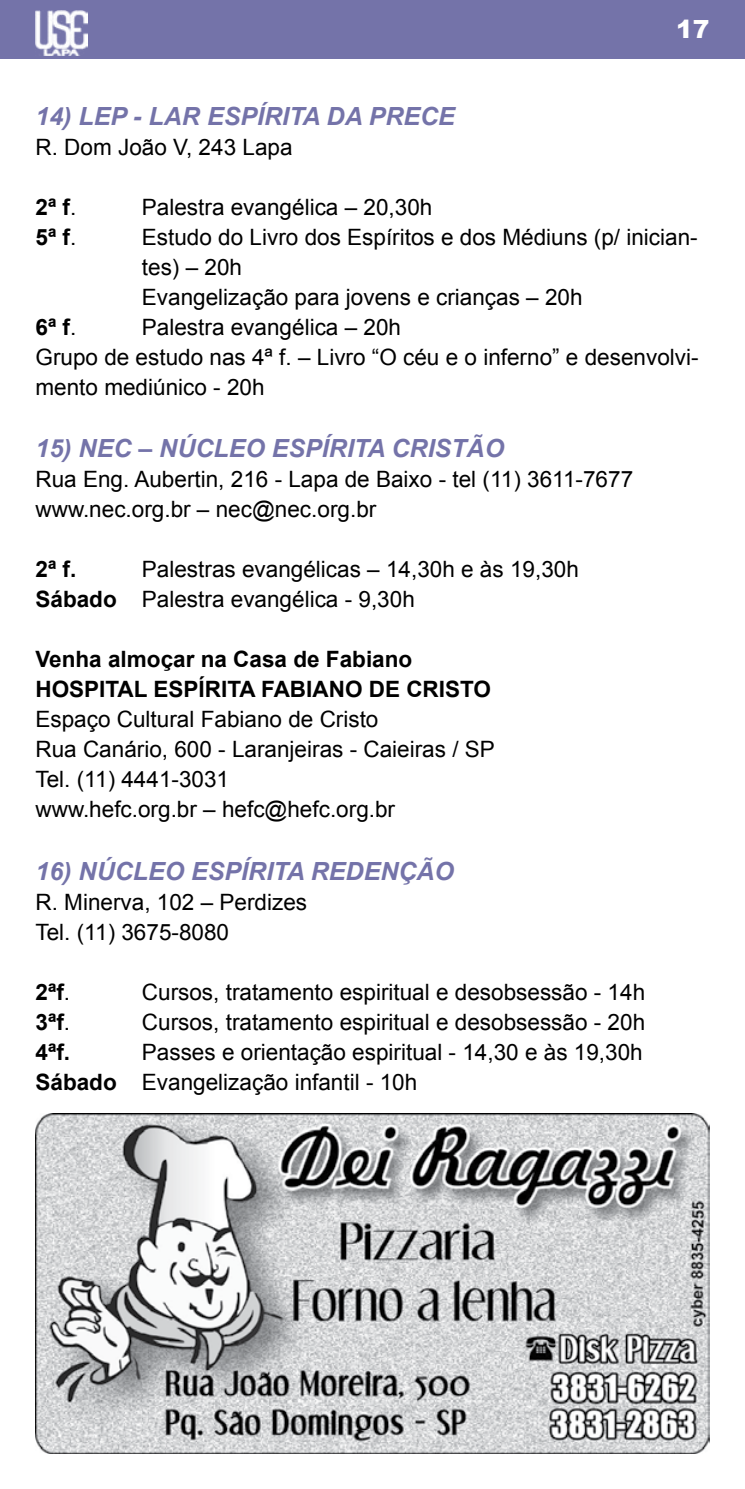
<style>
.page{position:relative;width:745px;height:1489px;background:#fff}
.page>*{position:absolute;margin:0;border:0;box-sizing:border-box;transform-origin:0 0}
.t1{font:italic 700 25px "Arial";color:#7473a9}
.t2{font:900 25px "Arial";color:#fff}
.t3{font:22.5px/30px "Arial";color:#000}
.t4{font:700 22.5px/30px "Arial";color:#000}
.s1{font-weight:400}
.s2{font-weight:700}
</style>
<div class="page">
<div style="left:0;top:0;width:744px;height:59px;background:#7473a9"></div>
<img style="left:35px;top:11px;width:52px;height:44px">
<img style="left:35px;top:1113px;width:674px;height:340px">
<p class="t2" style="left:675px;top:11px;width:35px">17</p>
<p class="t1" style="left:35px;top:100px;width:421px">14) LEP - LAR ESPÍRITA DA PRECE</p>
<p class="t3" style="left:35px;top:132px;width:258px">R. Dom João V, 243 Lapa</p>
<p class="t4" style="left:35px;top:192px;width:42px">2ª f<span class="s1">.</span></p>
<p class="t3" style="left:142px;top:192px;width:292px">Palestra evangélica – 20,30h</p>
<p class="t4" style="left:35px;top:222px;width:42px">5ª f<span class="s1">.</span></p>
<p class="t3" style="left:142px;top:222px;width:557px">Estudo do Livro dos Espíritos e dos Médiuns (p/ inician&shy;tes) – 20h<br>Evangelização para jovens e crianças – 20h</p>
<p class="t4" style="left:35px;top:312px;width:42px">6ª f<span class="s1">.</span></p>
<p class="t3" style="left:35px;top:312px;width:664px;text-indent:106px">Palestra evangélica – 20h<br>Grupo de estudo nas 4ª f. – Livro “O céu e o inferno” e desenvolvi&shy;mento mediúnico - 20h</p>
<p class="t1" style="left:35px;top:432px;width:470px">15) NEC – NÚCLEO ESPÍRITA CRISTÃO</p>
<p class="t3" style="left:35px;top:464px;width:599px">Rua Eng. Aubertin, 216 - Lapa de Baixo - tel (11) 3611-7677 www.nec.org.br – nec@nec.org.br</p>
<p class="t4" style="left:35px;top:555px;width:42px">2ª f.</p>
<p class="t3" style="left:35px;top:554px;width:544px;text-indent:106px">Palestras evangélicas – 14,30h e às 19,30h<br><span class="s2">Sábado</span> Palestra evangélica - 9,30h</p>
<p class="t4" style="left:35px;top:645px;width:457px">Venha almoçar na Casa de Fabiano<br>HOSPITAL ESPÍRITA FABIANO DE CRISTO</p>
<p class="t3" style="left:35px;top:704px;width:460px">Espaço Cultural Fabiano de Cristo<br>Rua Canário, 600 - Laranjeiras - Caieiras / SP Tel. (11) 4441-3031<br>www.hefc.org.br – hefc@hefc.org.br</p>
<p class="t1" style="left:35px;top:855px;width:420px">16) NÚCLEO ESPÍRITA REDENÇÃO</p>
<p class="t3" style="left:35px;top:887px;width:273px">R. Minerva, 102 – Perdizes<br>Tel. (11) 3675-8080</p>
<p class="t4" style="left:35px;top:977px;width:36px">2ªf<span class="s1">.</span></p>
<p class="t3" style="left:142px;top:977px;width:504px">Cursos, tratamento espiritual e desobsessão - 14h</p>
<p class="t4" style="left:35px;top:1007px;width:36px">3ªf<span class="s1">.</span></p>
<p class="t3" style="left:142px;top:1007px;width:504px">Cursos, tratamento espiritual e desobsessão - 20h</p>
<p class="t4" style="left:35px;top:1037px;width:36px">4ªf.</p>
<p class="t3" style="left:35px;top:1037px;width:608px;text-indent:106px">Passes e orientação espiritual - 14,30 e às 19,30h<br><span class="s2">Sábado</span> Evangelização infantil - 10h</p>
</div>
